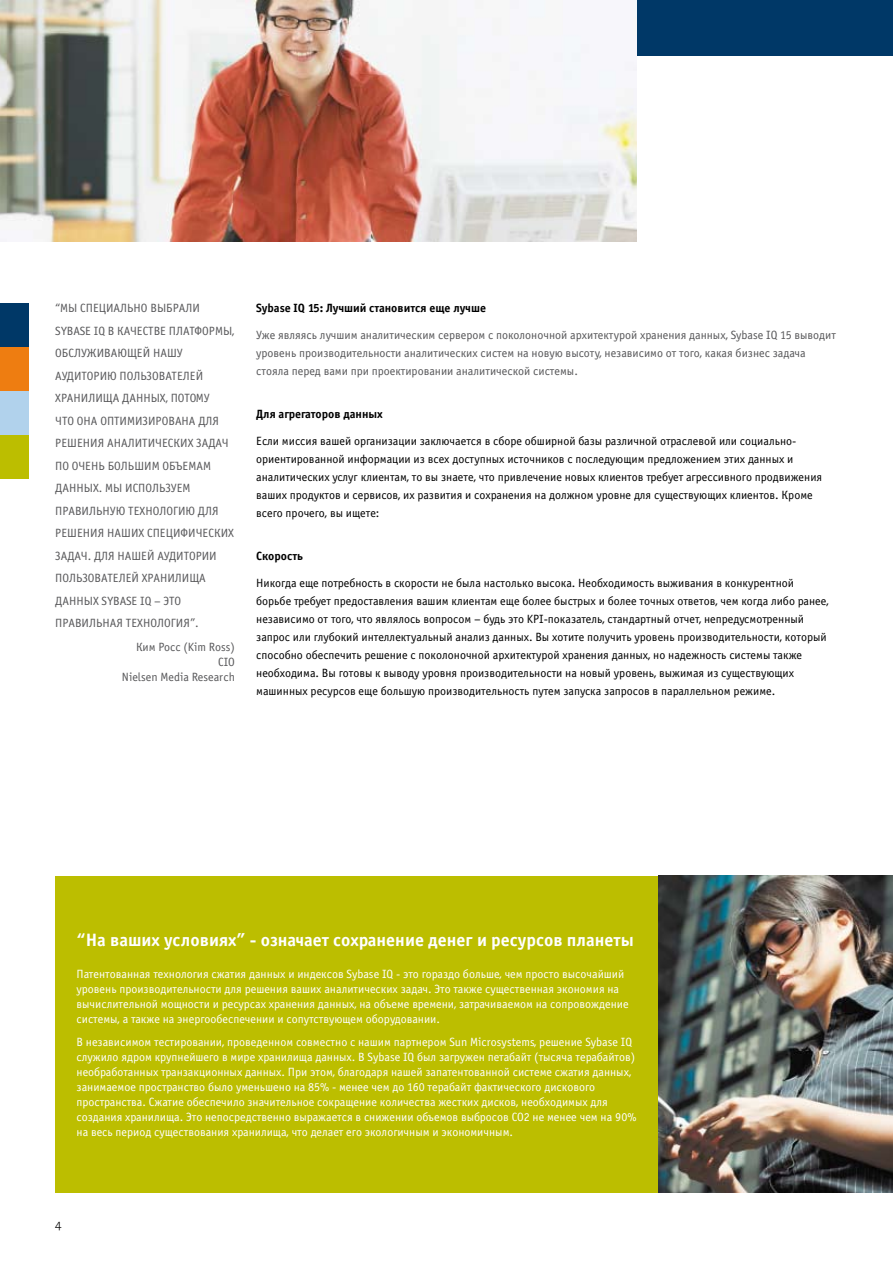
<style>
.page{position:relative;width:893px;height:1263px;background:#fff}
.page>*{position:absolute;margin:0;border:0;box-sizing:border-box;transform-origin:0 0}
.t1{font:18px "Officina Sans Bold C";color:#fff}
.t2{font:12px/18px "Officina Sans Book C";color:#000}
.t3{font:12px/15px "Officina Sans Book C";color:#fff}
.t4{font:12px/18px "Officina Sans Book C";color:#58585a;text-align:right}
.t5{font:12px "Officina Sans Bold C";color:#000}
.t6{font:12px "Officina Sans Book C";letter-spacing:.085em;color:#58585a}
.t7{font:12px "Officina Sans Book C";letter-spacing:.08em;color:#58585a}
.t8{font:12px "Officina Sans Book C";letter-spacing:.045em;color:#58585a}
.t9{font:12px "Officina Sans Book C";letter-spacing:.075em;color:#58585a}
.t10{font:12px "Officina Sans Book C";letter-spacing:.1em;color:#58585a}
.t11{font:300 12px "The Sans";color:#000}
</style>
<div class="page">
<div style="left:0;top:303px;width:28px;height:44px;background:#003867"></div>
<div style="left:0;top:347px;width:28px;height:44px;background:#ee7d11"></div>
<div style="left:0;top:391px;width:28px;height:44px;background:#b1d2ec"></div>
<div style="left:0;top:435px;width:28px;height:44px;background:#bcbe00"></div>
<img style="left:658px;top:876px;width:235px;height:317px">
<div style="left:0;top:0;width:893px;height:55px;background:#003867"></div>
<img style="left:0;top:0;width:637px;height:242px">
<div style="left:55px;top:876px;width:603px;height:317px;background:#bcbe00"></div>
<p class="t7" style="left:55px;top:302px;width:146px">“Мы специально выбрали</p>
<p class="t8" style="left:55px;top:324px;width:181px">Sybase IQ в качестве платформы,</p>
<p class="t4" style="left:55px;top:345px;width:129px">обслуживающей нашу</p>
<p class="t4" style="left:55px;top:367px;width:149px">аудиторию пользователей</p>
<p class="t4" style="left:55px;top:390px;width:156px">хранилища данных, потому</p>
<p class="t4" style="left:55px;top:412px;width:165px">что она оптимизирована для</p>
<p class="t6" style="left:55px;top:437px;width:175px">решения аналитических задач</p>
<p class="t4" style="left:55px;top:457px;width:142px">по очень большим объемам</p>
<p class="t4" style="left:55px;top:480px;width:135px">данных. Мы используем</p>
<p class="t6" style="left:55px;top:504px;width:165px">правильную технологию для</p>
<p class="t4" style="left:55px;top:525px;width:180px">решения наших специфических</p>
<p class="t9" style="left:55px;top:549px;width:163px">задач. Для нашей аудитории</p>
<p class="t10" style="left:55px;top:572px;width:151px">пользователей хранилища</p>
<p class="t4" style="left:55px;top:592px;width:127px">данных Sybase IQ – это</p>
<p class="t7" style="left:55px;top:617px;width:145px">правильная технология”.</p>
<p class="t4" style="left:136px;top:638px;width:100px">Ким Росс (Kim Ross)</p>
<p class="t4" style="left:122px;top:655px;width:114px;line-height:15px">CIO<br>Nielsen Media Research</p>
<p class="t5" style="left:256px;top:301px;width:231px">Sybase IQ 15: Лучший становится еще лучше</p>
<p class="t4" style="left:256px;top:326px;width:581px;text-align:left">Уже являясь лучшим аналитическим сервером с поколоночной архитектурой хранения данных, Sybase IQ 15 выводит уровень производительности аналитических систем на новую высоту, независимо от того, какая бизнес задача стояла перед вами при проектировании аналитической системы.</p>
<p class="t5" style="left:256px;top:407px;width:128px">Для агрегаторов данных</p>
<p class="t2" style="left:256px;top:432px;width:567px">Если миссия вашей организации заключается в сборе обширной базы различной отраслевой или социально&shy;ориентированной информации из всех доступных источников с последующим предложением этих данных и аналитических услуг клиентам, то вы знаете, что привлечение новых клиентов требует агрессивного продвижения ваших продуктов и сервисов, их развития и сохранения на должном уровне для существующих клиентов. Кроме всего прочего, вы ищете:</p>
<p class="t5" style="left:256px;top:549px;width:49px">Скорость</p>
<p class="t2" style="left:256px;top:574px;width:574px">Н икогда еще потребность в скорости не была настолько высока. Н еобходимость выживания в конкурентной борьбе требует предоставления вашим клиентам еще более быстрых и более точных ответов, чем когда либо ранее, независимо от того, что являлось вопросом – будь это KPI-показатель, стандартный отчет, непредусмотренный запрос или глубокий интеллектуальный анализ данных. В ы хотите получить уровень производительности, который способно обеспечить решение с поколоночной архитектурой хранения данных, но надежность системы также необходима. Вы готовы к выводу уровня производительности на новый уровень, выжимая из существующих машинных ресурсов еще большую производительность путем запуска запросов в параллельном режиме.</p>
<h1 class="t1" style="left:77px;top:929px;width:559px">“На ваших условиях” - означает сохранение денег и ресурсов планеты</h1>
<p class="t3" style="left:77px;top:966px;width:554px">П атентованная технология сжатия данных и индексов Sybase IQ - это гораздо больше, чем просто высочайший уровень производительности для решения ваших аналитических задач. Это также существенная экономия на вычислительной мощности и ресурсах хранения данных, на объеме времени, затрачиваемом на сопровождение системы, а также на энергообеспечении и сопутствующем оборудовании.</p>
<p class="t3" style="left:77px;top:1035px;width:561px">В независимом тестировании, проведенном совместно с нашим партнером Sun Microsystems, решение Sybase IQ служило ядром крупнейшего в мире хранилища данных. В Sybase IQ был загружен петабайт (тысяча терабайтов) необработанных транзакционных данных. П ри этом, благодаря нашей запатентованной системе сжатия данных, занимаемое пространство было уменьшено на 85% - менее чем до 160 терабайт фактического дискового пространства. Сжатие обеспечило значительное сокращение количества жестких дисков, необходимых для создания хранилища. Это непосредственно выражается в снижении объемов выбросов СО2 не менее чем на 90% на весь период существования хранилища, что делает его экологичным и экономичным.</p>
<p class="t11" style="left:55px;top:1213px;width:8px">4</p>
</div>
